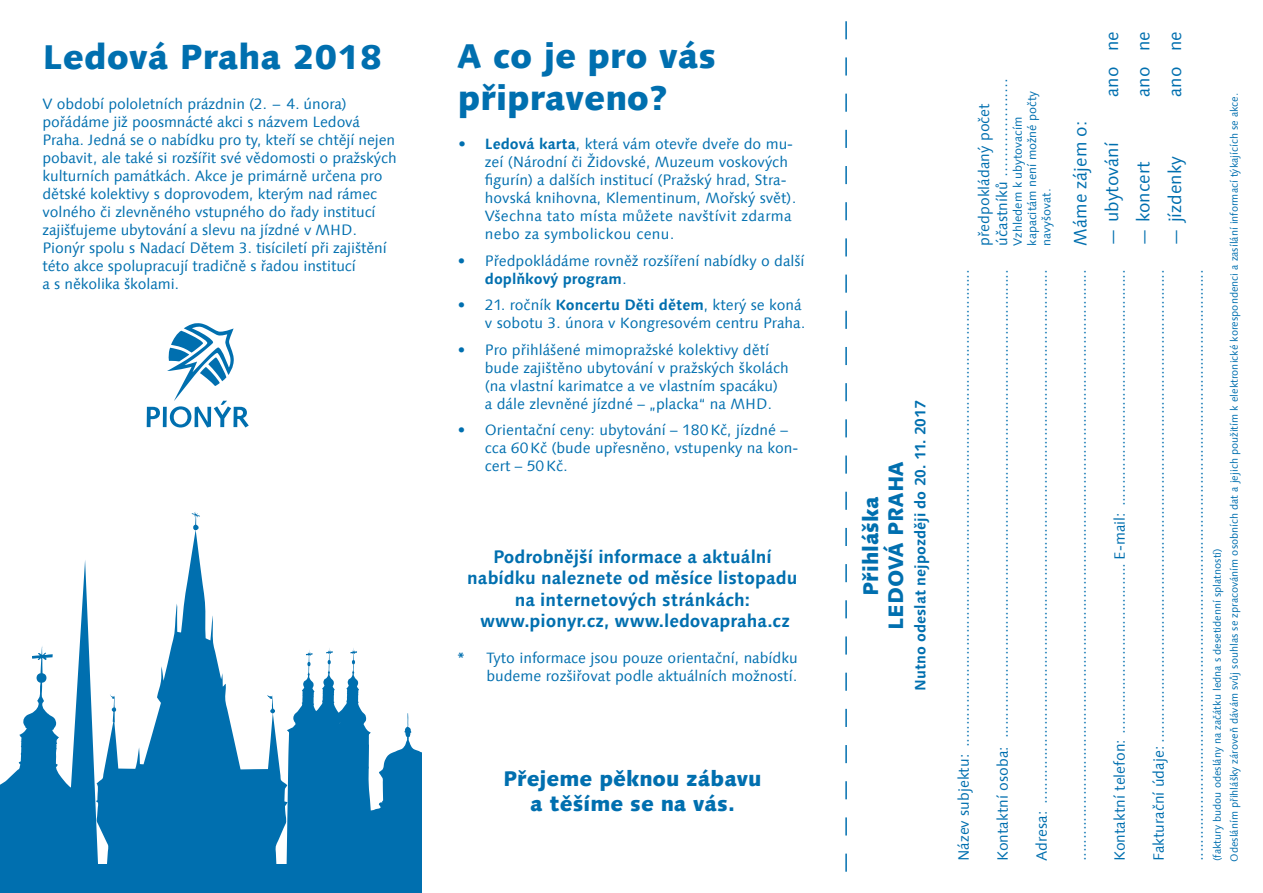
<style>
.page{position:relative;width:1263px;height:893px;background:#fff}
.page>*{position:absolute;margin:0;border:0;box-sizing:border-box;transform-origin:0 0}
.t1{font:800 34.5px/41.4px "Linotype Syntax Com";color:#006faf}
.t2{font:800 21px/25.2px "Linotype Syntax Com";color:#006faf;text-align:center}
.t3{font:700 18px/21.6px "Linotype Syntax Com";color:#006faf;text-align:center}
.t4{font:18px "Linotype Syntax Com";color:#006faf}
.t5{font:15px/18px "Linotype Syntax Com";color:#006faf}
.t6{font:700 15px "Linotype Syntax Com";color:#006faf}
.t7{font:12px/14.4px "Linotype Syntax Com";color:#006faf}
.t8{font:10.5px/17px "Linotype Syntax Com";color:#006faf}
.s1{font-weight:700}
.s2{font-weight:500}
</style>
<div class="page">
<svg style="left:101px;top:512px;width:184px;height:352px"></svg>
<svg style="left:0;top:560px;width:101px;height:304px"></svg>
<div style="left:0;top:864px;width:474px;height:29px;background:#006faf"></div>
<svg style="left:285px;top:648px;width:137px;height:216px"></svg>
<div style="left:422px;top:694px;width:68px;height:199px;background:#fff"></div>
<svg style="left:147px;top:407px;width:13px;height:20px"></svg>
<svg style="left:163px;top:407px;width:4px;height:20px"></svg>
<svg style="left:167px;top:323px;width:82px;height:104px"></svg>
<svg style="left:845px;top:21px;width:2px;height:851px"></svg>
<h1 class="t1" style="left:43px;top:40px;width:341px">Ledová Praha 2018</h1>
<p class="t5" style="left:43px;top:96px;width:356px">V období pololetních prázdnin (2. – 4. února) pořádáme již poosmnácté akci s názvem Ledová Praha. Jedná se o nabídku pro ty, kteří se chtějí nejen pobavit, ale také si rozšířit své vědomosti o pražských kulturních památkách. Akce je primárně určena pro dětské kolektivy s doprovodem, kterým nad rámec volného či zlevněného vstupného do řady institucí zajišťujeme ubytování a slevu na jízdné v MHD.<br>Pionýr spolu s Nadací Dětem 3. tisíciletí při zajištění této akce spolupracují tradičně s řadou institucí<br>a s několika školami.</p>
<h1 class="t1" style="left:458px;top:39px;width:260px">A co je pro vás připraveno?</h1>
<p class="t5" style="left:485px;top:137px;width:313px;text-indent:-27px"><span class="s1">• Ledová karta</span>, která vám otevře dveře do mu&shy;zeí (Národní či Židovské, Muzeum voskových figurín) a dalších institucí (Pražský hrad, Stra&shy;hovská knihovna, Klementinum, Mořský svět).<br>Všechna tato místa můžete navštívit zdarma nebo za symbolickou cenu.</p>
<p class="t5" style="left:485px;top:253px;width:321px;text-indent:-27px">• Předpokládáme rovněž rozšíření nabídky o další <span class="s1">doplňkový program</span>.</p>
<p class="t5" style="left:458px;top:298px;width:349px;text-align:right">• 21. ročník <span class="s1">Koncertu Děti dětem</span>, který se koná v sobotu 3. února v Kongresovém centru Praha.</p>
<p class="t5" style="left:485px;top:342px;width:305px;text-indent:-27px">• Pro přihlášené mimopražské kolektivy dětí bude zajištěno ubytování v pražských školách (na vlastní karimatce a ve vlastním spacáku) a dále zlevněné jízdné – „placka“ na MHD.</p>
<p class="t5" style="left:485px;top:423px;width:315px;text-indent:-27px">• Orientační ceny: ubytování – 180 Kč, jízdné – cca 60 Kč (bude upřesněno, vstupenky na kon&shy;cert – 50 Kč.</p>
<p class="t3" style="left:467px;top:548px;width:332px">Podrobnější informace a aktuální nabídku naleznete od měsíce listopadu na internetových stránkách: www.pionyr.cz, www.ledovapraha.cz</p>
<p class="t5" style="left:458px;top:651px;width:341px;text-align:right"><span class="s2">*</span> Tyto informace jsou pouze orientační, nabídku budeme rozšiřovat podle aktuálních možností.</p>
<h2 class="t2" style="left:503px;top:768px;width:260px">Přejeme pěknou zábavu a těšíme se na vás.</h2>
<h2 class="t2" style="left:860px;top:630px;width:171px;rotate:-90deg">Přihláška<br>LEDOVÁ PRAHA</h2>
<p class="t6" style="left:914px;top:691px;width:292px;rotate:-90deg">Nutno odeslat nejpozději do 20. 11. 2017</p>
<p class="t5" style="left:977px;top:246px;width:168px;rotate:-90deg">předpokládaný počet účastníků …………….….</p>
<p class="t7" style="left:1012px;top:246px;width:156px;rotate:-90deg">Vzhledem k ubytovacím kapacitám není možné počty navyšovat.</p>
<p class="t4" style="left:1073px;top:246px;width:126px;rotate:-90deg">Máme zájem o:</p>
<p class="t4" style="left:1105px;top:97px;width:67px;rotate:-90deg">ano ne</p>
<p class="t4" style="left:1105px;top:246px;width:105px;rotate:-90deg">— ubytování</p>
<p class="t4" style="left:1136px;top:97px;width:67px;rotate:-90deg">ano ne</p>
<p class="t4" style="left:1136px;top:246px;width:86px;rotate:-90deg">— koncert</p>
<p class="t4" style="left:1168px;top:97px;width:67px;rotate:-90deg">ano ne</p>
<p class="t4" style="left:1168px;top:246px;width:91px;rotate:-90deg">— jízdenky</p>
<p class="t5" style="left:956px;top:861px;width:593px;rotate:-90deg">Název subjektu: .............................................................................................................</p>
<p class="t5" style="left:995px;top:861px;width:593px;rotate:-90deg">Kontaktní osoba: ...........................................................................................................</p>
<p class="t5" style="left:1034px;top:861px;width:593px;rotate:-90deg">Adresa: ..........................................................................................................................</p>
<p class="t5" style="left:1073px;top:861px;width:593px;rotate:-90deg">.......................................................................................................................................</p>
<p class="t5" style="left:1112px;top:861px;width:593px;rotate:-90deg">Kontaktní telefon: ....................................... E-mail: ......................................................</p>
<p class="t5" style="left:1151px;top:861px;width:593px;rotate:-90deg">Fakturační údaje: ............................................................................................................</p>
<p class="t5" style="left:1190px;top:861px;width:593px;rotate:-90deg">.......................................................................................................................................</p>
<p class="t8" style="left:1210px;top:862px;width:770px;rotate:-90deg">(faktury budou odeslány na začátku ledna s desetidenní splatností)<br>Odesláním přihlášky zároveň dávám svůj souhlas se zpracováním osobních dat a jejich použitím k elektronické korespondenci a zasílání informací týkajících se akce.</p>
</div>
